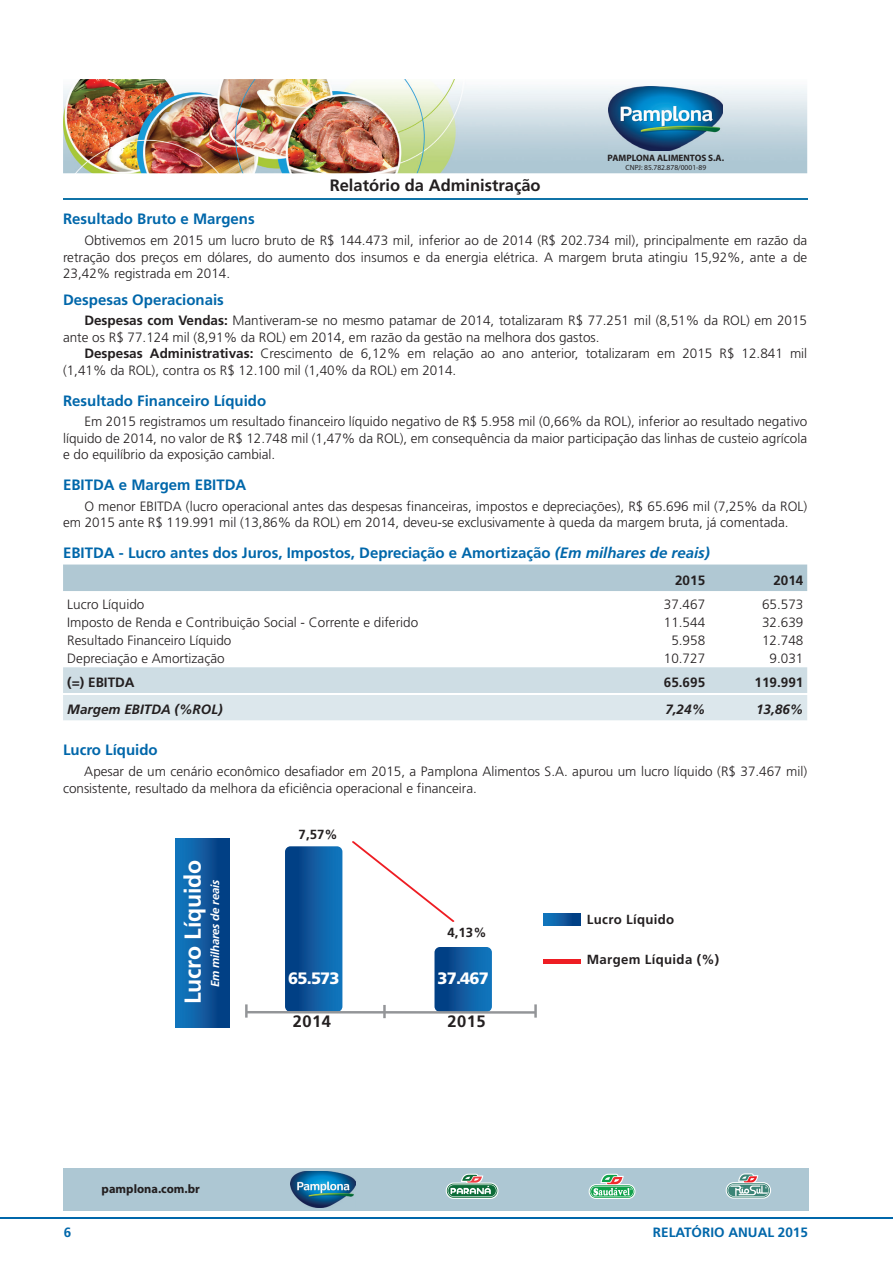
<style>
.page{position:relative;width:893px;height:1263px;background:#fff}
.page>*{position:absolute;margin:0;border:0;box-sizing:border-box;transform-origin:0 0}
.t1{font:700 23.1px "Frutiger";letter-spacing:-.005em;color:#fff}
.t2{font:700 16.5px "Frutiger";color:#231f20}
.t3{font:900 16.5px "Frutiger";letter-spacing:-.05em;color:#fff}
.t4{font:700 15px "Frutiger";color:#0067aa}
.t5{font:300 13.5px/16.5px "Frutiger";color:#231f20}
.t6{font:700 13.5px "Frutiger";color:#231f20}
.t7{font:italic 700 13.5px "Frutiger";color:#231f20}
.t8{font:700 13.5px "Frutiger";color:#0067aa}
.t9{font:700 13.2px "Frutiger";letter-spacing:.025em;color:#231f20}
.t10{font:700 12.45px "Myriad Pro";color:#231f20}
.t11{font:italic 700 11.55px "Frutiger";letter-spacing:-.02em;color:#fff}
.t12{font:700 9.3px "Myriad Pro";color:#231f20}
.t13{font:7.5px "Myriad Pro";color:#231f20}
.s1{font-weight:700}
.s2{font-style:italic}
</style>
<div class="page">
<hr style="left:0;top:1218px;width:893px;height:1px;background:#0067aa">
<img style="left:63px;top:79px;width:744px;height:94px">
<img style="left:609px;top:86px;width:114px;height:65px">
<div style="left:63px;top:1168px;width:746px;height:42px;background:#adc7d3"></div>
<svg style="left:589px;top:1184px;width:46px;height:15px"></svg>
<svg style="left:590px;top:1174px;width:44px;height:24px"></svg>
<img style="left:290px;top:1171px;width:65px;height:37px">
<svg style="left:446px;top:1182px;width:52px;height:17px"></svg>
<svg style="left:447px;top:1174px;width:50px;height:24px"></svg>
<svg style="left:726px;top:1182px;width:45px;height:16px"></svg>
<svg style="left:727px;top:1173px;width:43px;height:24px"></svg>
<hr style="left:63px;top:198px;width:744px;height:1px;background:#1073a7">
<div style="left:63px;top:564px;width:744px;height:27px;background:#b0c8d3"></div>
<svg style="left:63px;top:667px;width:744px;height:53px;background:#d5e2e8"></svg>
<hr style="left:63px;top:693px;width:548px;height:1px;background:#fff">
<hr style="left:611px;top:693px;width:98px;height:1px;background:#fff">
<hr style="left:709px;top:693px;width:98px;height:1px;background:#fff">
<div style="left:175px;top:839px;width:55px;height:189px;background:linear-gradient(to right,#167cc3,#03387c)"></div>
<svg style="left:543px;top:914px;width:37px;height:11px"></svg>
<div style="left:543px;top:959px;width:37px;height:5px;background:#ee1d23"></div>
<svg style="left:245px;top:841px;width:292px;height:177px"></svg>
<p class="t2" style="left:330px;top:176px;width:212px">Relatório da Administração</p>
<p class="t12" style="left:608px;top:152px;width:118px">PAMPLONA ALIMENTOS S.A.</p>
<p class="t13" style="left:626px;top:163px;width:82px">CNPJ: 85.782.878/0001-89</p>
<p class="t4" style="left:63px;top:210px;width:193px">Resultado Bruto e Margens</p>
<p class="t5" style="left:63px;top:232px;width:746px;text-align:justify;text-indent:21px">Obtivemos em 2015 um lucro bruto de R$ 144.473 mil, inferior ao de 2014 (R$ 202.734 mil), principalmente em razão da retração dos preços em dólares, do aumento dos insumos e da energia elétrica. A margem bruta atingiu 15,92%, ante a de 23,42% registrada em 2014.</p>
<p class="t4" style="left:63px;top:291px;width:162px">Despesas Operacionais</p>
<p class="t5" style="left:63px;top:312px;width:746px;text-indent:21px"><span class="s1">Despesas com Vendas:</span> Mantiveram-se no mesmo patamar de 2014, totalizaram R$ 77.251 mil (8,51% da ROL) em 2015 ante os R$ 77.124 mil (8,91% da ROL) em 2014, em razão da gestão na melhora dos gastos.</p>
<p class="t5" style="left:63px;top:345px;width:746px;text-indent:21px"><span class="s1">Despesas Administrativas:</span> Crescimento de 6,12% em relação ao ano anterior, totalizaram em 2015 R$ 12.841 mil (1,41% da ROL), contra os R$ 12.100 mil (1,40% da ROL) em 2014.</p>
<p class="t4" style="left:63px;top:392px;width:205px">Resultado Financeiro Líquido</p>
<p class="t5" style="left:63px;top:413px;width:746px;text-align:justify;text-indent:21px">Em 2015 registramos um resultado financeiro líquido negativo de R$ 5.958 mil (0,66% da ROL), inferior ao resultado negativo líquido de 2014, no valor de R$ 12.748 mil (1,47% da ROL), em consequência da maior participação das linhas de custeio agrícola e do equilíbrio da exposição cambial.</p>
<p class="t4" style="left:63px;top:476px;width:185px">EBITDA e Margem EBITDA</p>
<p class="t5" style="left:63px;top:498px;width:746px;text-indent:21px">O menor EBITDA (lucro operacional antes das despesas financeiras, impostos e depreciações), R$ 65.696 mil (7,25% da ROL) em 2015 ante R$ 119.991 mil (13,86% da ROL) em 2014, deveu-se exclusivamente à queda da margem bruta, já comentada.</p>
<p class="t4" style="left:63px;top:544px;width:648px">EBITDA - Lucro antes dos Juros, Impostos, Depreciação e Amortização <span class="s2">(Em milhares de reais)</span></p>
<p class="t6" style="left:675px;top:572px;width:32px">2015</p>
<p class="t6" style="left:773px;top:572px;width:32px">2014</p>
<p class="t5" style="left:67px;top:596px;width:79px">Lucro Líquido</p>
<p class="t5" style="left:664px;top:596px;width:43px">37.467</p>
<p class="t5" style="left:762px;top:596px;width:43px">65.573</p>
<p class="t5" style="left:67px;top:614px;width:352px">Imposto de Renda e Contribuição Social - Corrente e diferido</p>
<p class="t5" style="left:664px;top:614px;width:43px">11.544</p>
<p class="t5" style="left:762px;top:614px;width:43px">32.639</p>
<p class="t5" style="left:67px;top:632px;width:166px">Resultado Financeiro Líquido</p>
<p class="t5" style="left:671px;top:632px;width:35px">5.958</p>
<p class="t5" style="left:762px;top:632px;width:43px">12.748</p>
<p class="t5" style="left:67px;top:650px;width:159px">Depreciação e Amortização</p>
<p class="t5" style="left:664px;top:650px;width:43px">10.727</p>
<p class="t5" style="left:770px;top:650px;width:35px">9.031</p>
<p class="t6" style="left:67px;top:675px;width:69px">(=) EBITDA</p>
<p class="t6" style="left:664px;top:675px;width:43px">65.695</p>
<p class="t6" style="left:755px;top:675px;width:50px">119.991</p>
<p class="t7" style="left:67px;top:701px;width:157px">Margem EBITDA (%ROL)</p>
<p class="t7" style="left:665px;top:701px;width:41px">7,24%</p>
<p class="t7" style="left:756px;top:701px;width:49px">13,86%</p>
<p class="t4" style="left:63px;top:741px;width:96px">Lucro Líquido</p>
<p class="t5" style="left:63px;top:763px;width:746px;text-indent:21px">Apesar de um cenário econômico desafiador em 2015, a Pamplona Alimentos S.A. apurou um lucro líquido (R$ 37.467 mil) consistente, resultado da melhora da eficiência operacional e financeira.</p>
<h1 class="t1" style="left:179px;top:1004px;width:146px;rotate:-90deg">Lucro Líquido</h1>
<p class="t11" style="left:208px;top:987px;width:109px;rotate:-90deg">Em milhares de reais</p>
<p class="t10" style="left:102px;top:1181px;width:100px">pamplona.com.br</p>
<p class="t9" style="left:299px;top:826px;width:41px">7,57%</p>
<p class="t9" style="left:447px;top:924px;width:41px">4,13%</p>
<p class="t3" style="left:288px;top:969px;width:53px">65.573</p>
<p class="t3" style="left:437px;top:969px;width:53px">37.467</p>
<p class="t2" style="left:293px;top:1012px;width:40px">2014</p>
<p class="t2" style="left:447px;top:1012px;width:40px">2015</p>
<p class="t9" style="left:587px;top:911px;width:89px">Lucro Líquido</p>
<p class="t9" style="left:587px;top:951px;width:134px">Margem Líquida (%)</p>
<p class="t8" style="left:64px;top:1224px;width:9px">6</p>
<p class="t8" style="left:653px;top:1224px;width:156px">RELATÓRIO ANUAL 2015</p>
</div>
